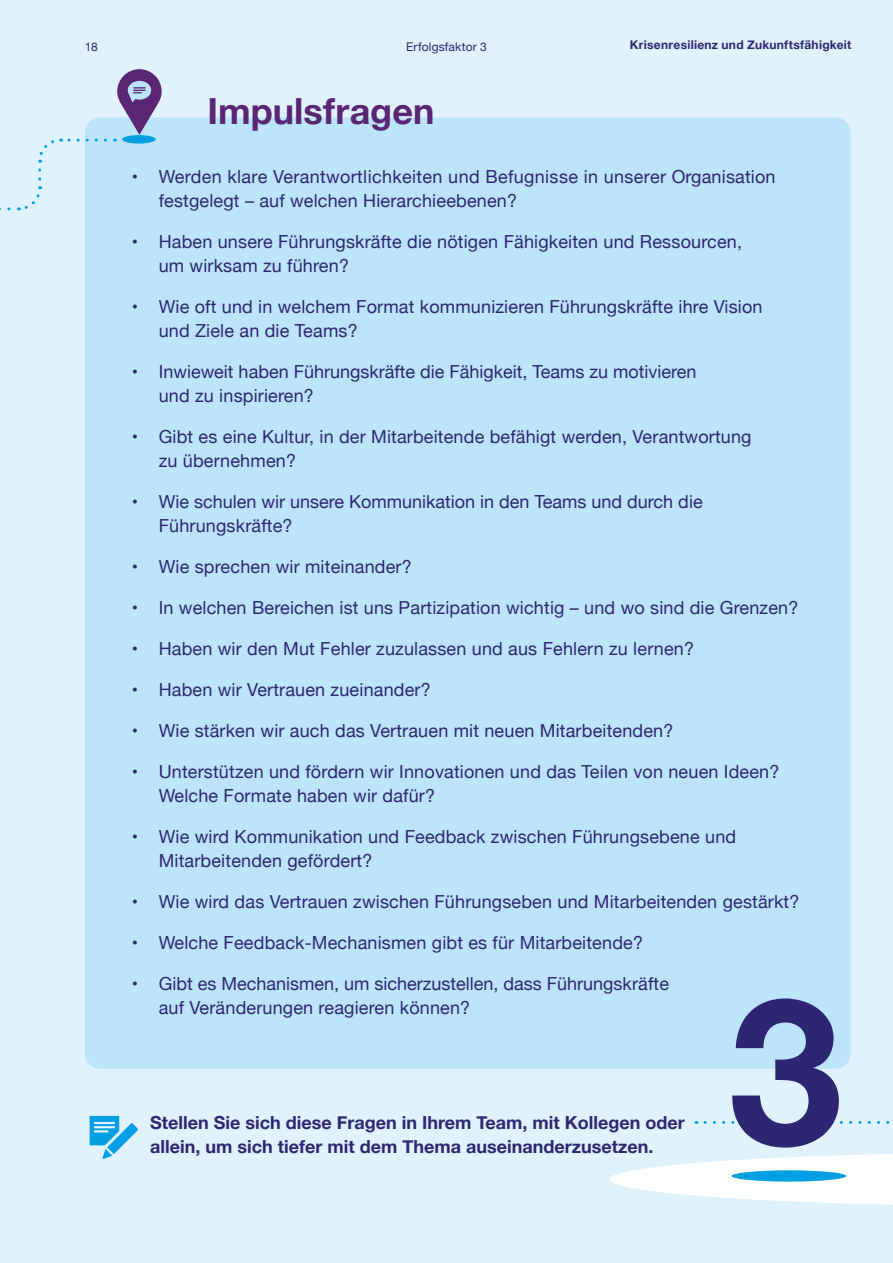
<style>
.page{position:relative;width:893px;height:1263px;background:#dff2fd}
.page>*{position:absolute;margin:0;border:0;box-sizing:border-box;transform-origin:0 0}
.t1{font:700 205.05px "Helvetica Neue";color:#2e2672}
.t2{font:700 36px "Helvetica Neue";letter-spacing:.005em;color:#5a2572}
.t3{font:18px/24px "Helvetica Neue";letter-spacing:.01em;color:#2e2672}
.t4{font:700 18px/24px "Helvetica Neue";color:#2e2672}
.t5{font:700 12px "Helvetica Neue";letter-spacing:.025em;color:#2e2672}
.t6{font:12px "Helvetica Neue";letter-spacing:.015em;color:#2e2672}
</style>
<div class="page">
<svg style="left:705px;top:1121px;width:56px;height:3px"></svg>
<svg style="left:609px;top:1154px;width:284px;height:51px"></svg>
<svg style="left:90px;top:1116px;width:48px;height:43px"></svg>
<div style="left:85px;top:117px;width:765px;height:952px;background:#bce4fa;border-radius:15px"></div>
<svg style="left:122px;top:135px;width:34px;height:9px"></svg>
<svg style="left:832px;top:1121px;width:58px;height:3px"></svg>
<div style="left:731px;top:1170px;width:115px;height:11px;background:#009ee3;border-radius:50%"></div>
<svg style="left:114px;top:69px;width:48px;height:73px"></svg>
<svg style="left:38px;top:138px;width:67px;height:25px"></svg>
<svg style="left:18px;top:170px;width:24px;height:41px"></svg>
<p class="t6" style="left:85px;top:38px;width:14px">18</p>
<p class="t5" style="left:630px;top:35px;width:223px">Krisenresilienz und Zukunftsfähigkeit</p>
<p class="t6" style="left:406px;top:38px;width:82px">Erfolgsfaktor 3</p>
<h2 class="t2" style="left:207px;top:83px;width:229px">Impulsfragen</h2>
<p class="t3" style="left:159px;top:166px;width:618px;text-indent:-27px">• Werden klare Verantwortlichkeiten und Befugnisse in unserer Organisation festgelegt – auf welchen Hierarchieebenen?</p>
<p class="t3" style="left:159px;top:231px;width:585px;text-indent:-27px">• Haben unsere Führungskräfte die nötigen Fähigkeiten und Ressourcen, um wirksam zu führen?</p>
<p class="t3" style="left:159px;top:296px;width:605px;text-indent:-27px">• Wie oft und in welchem Format kommunizieren Führungskräfte ihre Vision und Ziele an die Teams?</p>
<p class="t3" style="left:159px;top:361px;width:539px;text-indent:-27px">• Inwieweit haben Führungskräfte die Fähigkeit, Teams zu motivieren und zu inspirieren?</p>
<p class="t3" style="left:159px;top:425px;width:594px;text-indent:-27px">• Gibt es eine Kultur, in der Mitarbeitende befähigt werden, Verantwortung zu übernehmen?</p>
<p class="t3" style="left:159px;top:490px;width:546px;text-indent:-27px">• Wie schulen wir unsere Kommunikation in den Teams und durch die<br>Führungskräfte?</p>
<p class="t3" style="left:132px;top:555px;width:282px">• Wie sprechen wir miteinander?</p>
<p class="t3" style="left:132px;top:596px;width:668px">• In welchen Bereichen ist uns Partizipation wichtig – und wo sind die Grenzen?</p>
<p class="t3" style="left:132px;top:638px;width:564px">• Haben wir den Mut Fehler zuzulassen und aus Fehlern zu lernen?</p>
<p class="t3" style="left:132px;top:679px;width:301px">• Haben wir Vertrauen zueinander?</p>
<p class="t3" style="left:132px;top:720px;width:543px">• Wie stärken wir auch das Vertrauen mit neuen Mitarbeitenden?</p>
<p class="t3" style="left:159px;top:761px;width:622px;text-indent:-27px">• Unterstützen und fördern wir Innovationen und das Teilen von neuen Ideen?<br>Welche Formate haben wir dafür?</p>
<p class="t3" style="left:159px;top:826px;width:579px;text-indent:-27px">• Wie wird Kommunikation und Feedback zwischen Führungsebene und<br>Mitarbeitenden gefördert?</p>
<p class="t3" style="left:132px;top:891px;width:669px">• Wie wird das Vertrauen zwischen Führungseben und Mitarbeitenden gestärkt?</p>
<p class="t3" style="left:132px;top:932px;width:513px">• Welche Feedback-Mechanismen gibt es für Mitarbeitende?</p>
<p class="t3" style="left:159px;top:973px;width:512px;text-indent:-27px">• Gibt es Mechanismen, um sicherzustellen, dass Führungskräfte auf Veränderungen reagieren können?</p>
<h1 class="t1" style="left:729px;top:911px;width:116px">3</h1>
<p class="t4" style="left:150px;top:1111px;width:536px">Stellen Sie sich diese Fragen in Ihrem Team, mit Kollegen oder allein, um sich tiefer mit dem Thema auseinanderzusetzen.</p>
</div>
